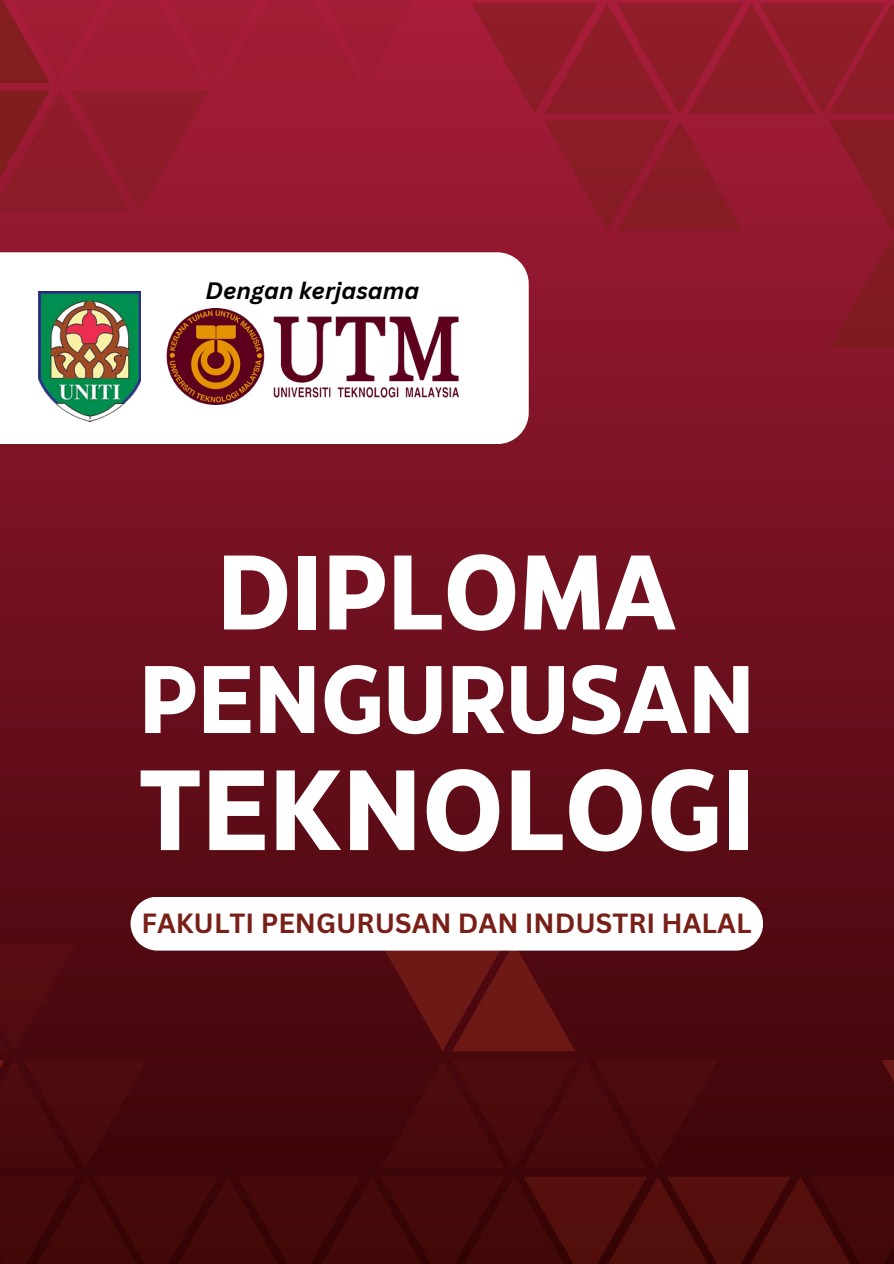
<style>
.page{position:relative;width:894px;height:1264px;background:#fff}
.page>*{position:absolute;margin:0;border:0;box-sizing:border-box;transform-origin:0 0}
.t1{font:700 113.7px "Eastman Grotesque";color:#fff}
.t2{font:700 105.6px "Eastman Grotesque";color:#fff}
.t3{font:700 95.55px "Eastman Grotesque";color:#fff}
.t4{font:700 27px "Canva Sans";color:#781f18}
.t5{font:italic 700 23.1px "Canva Sans";color:#000}
</style>
<div class="page">
<div style="left:0;top:0;width:893px;height:1263px;background:linear-gradient(to bottom,#a91d3a,#340303)"></div>
<div style="left:0;top:1176px;width:76px;height:87px;background:#440908"></div>
<svg style="left:27px;top:1176px;width:782px;height:87px;background:#460909"></svg>
<div style="left:0;top:1060px;width:76px;height:108px;background:#4a0a0b"></div>
<svg style="left:52px;top:1060px;width:95px;height:108px"></svg>
<svg style="left:381px;top:1060px;width:337px;height:108px;background:#48090b"></svg>
<svg style="left:809px;top:1176px;width:84px;height:87px;background:#450908"></svg>
<svg style="left:881px;top:1060px;width:12px;height:108px"></svg>
<div style="left:0;top:943px;width:76px;height:108px;background:#530c0f"></div>
<svg style="left:130px;top:896px;width:632px;height:155px"></svg>
<svg style="left:0;top:252px;width:528px;height:192px"></svg>
<img style="left:38px;top:291px;width:103px;height:131px">
<img style="left:166px;top:309px;width:292px;height:95px">
<div style="left:0;top:0;width:50px;height:83px;background:#821e1f"></div>
<svg style="left:50px;top:90px;width:159px;height:121px;background:#911a2b"></svg>
<svg style="left:0;top:90px;width:50px;height:121px;background:#8a1b26"></svg>
<svg style="left:544px;top:120px;width:198px;height:111px;background:#8e1a29"></svg>
<div style="left:828px;top:3px;width:65px;height:111px;background:#8e1d28"></div>
<svg style="left:471px;top:3px;width:414px;height:111px;background:#911c2a"></svg>
<div style="left:828px;top:120px;width:65px;height:111px;background:linear-gradient(to right,#991932,#841c22)"></div>
<div style="left:828px;top:238px;width:65px;height:110px;background:linear-gradient(to right,#8f172e,#811b20)"></div>
<svg style="left:3px;top:0;width:65px;height:79px;fill:#9f1d33"></svg>
<div style="left:68px;top:0;width:367px;height:79px;background:#a01c34"></div>
<h1 class="t5" style="left:205px;top:274px;width:215px">Dengan kerjasama</h1>
<p class="t2" style="left:217px;top:551px;width:461px">DIPLOMA</p>
<p class="t3" style="left:139px;top:662px;width:617px">PENGURUSAN</p>
<p class="t1" style="left:138px;top:766px;width:618px">TEKNOLOGI</p>
<h2 class="t4" style="left:141px;top:903px;width:611px">FAKULTI PENGURUSAN DAN INDUSTRI HALAL</h2>
</div>
